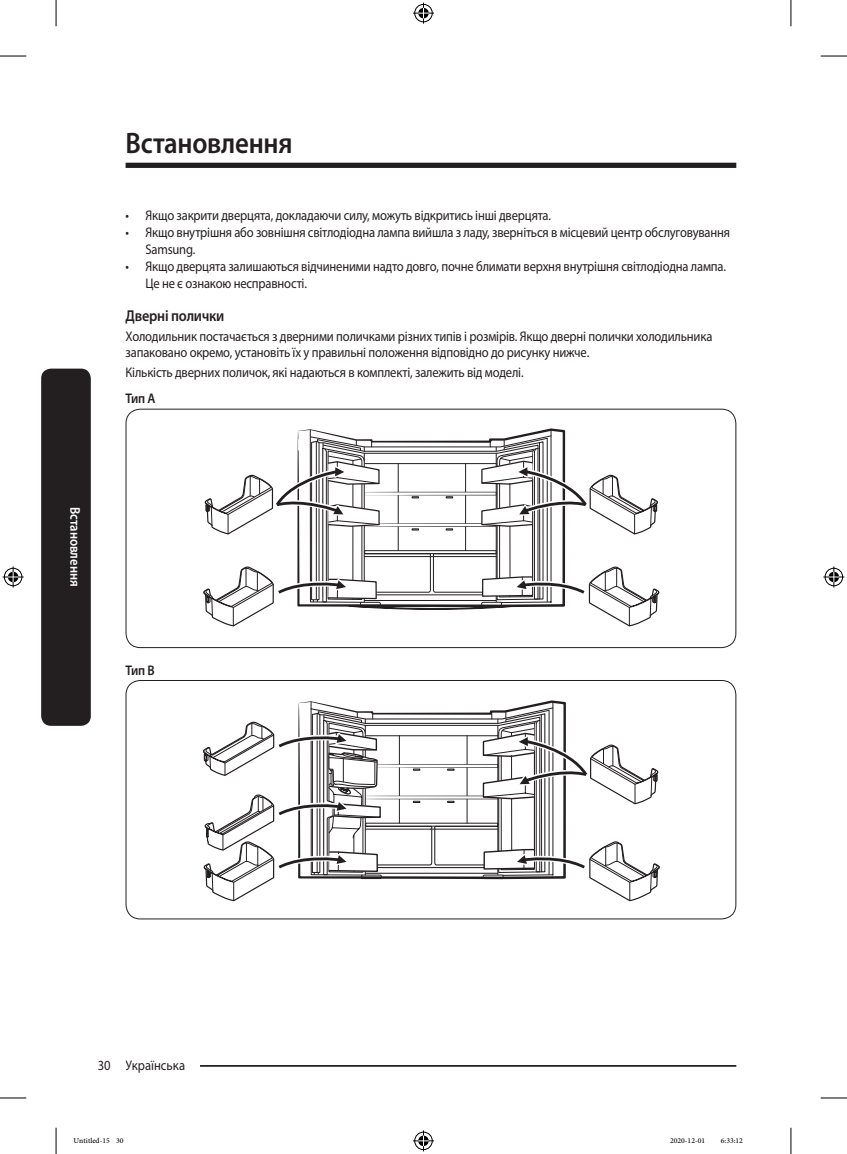
<style>
.page{position:relative;width:847px;height:1154px;background:#fff}
.page>*{position:absolute;margin:0;border:0;box-sizing:border-box;transform-origin:0 0}
.t1{font:600 29.75px "Myriad Pro";letter-spacing:-.01em;color:#231f20;scale:.9 1}
.t2{font:600 15.75px "Myriad Pro";letter-spacing:-.015em;color:#231f20;scale:.9 1}
.t3{font:14px/16.8px "Myriad Pro";letter-spacing:-.015em;color:#231f20;scale:.9 1}
.Sidebar{font:600 14px "Myriad Pro";color:#fff;scale:.9 1}
.t4{font:600 14px "Myriad Pro";letter-spacing:-.05em;color:#231f20;scale:.9 1}
.t5{font:10.5px "Adobe Arabic";color:#000}
</style>
<div class="page">
<div style="left:125px;top:163px;width:611px;height:5px;background:#231f20"></div>
<hr style="left:125px;top:1065px;width:611px;height:2px;background:#231f20">
<div style="left:111px;top:1055px;width:89px;height:17px;background:#fff"></div>
<div style="left:41px;top:369px;width:50px;height:357px;background:#231f20;border-radius:10px"></div>
<svg style="left:203px;top:429px;width:457px;height:198px"></svg>
<div style="left:125px;top:409px;width:611px;height:239px;border:1px solid #231f20;border-radius:14px"></div>
<svg style="left:203px;top:701px;width:457px;height:201px"></svg>
<div style="left:125px;top:680px;width:611px;height:239px;border:1px solid #231f20;border-radius:14px"></div>
<svg style="left:0;top:56px;width:26px;height:1px"></svg>
<svg style="left:820px;top:56px;width:26px;height:1px"></svg>
<svg style="left:0;top:1097px;width:26px;height:1px"></svg>
<svg style="left:820px;top:1097px;width:26px;height:1px"></svg>
<svg style="left:56px;top:0;width:1px;height:26px"></svg>
<svg style="left:56px;top:1128px;width:1px;height:26px"></svg>
<svg style="left:790px;top:0;width:1px;height:26px"></svg>
<svg style="left:790px;top:1128px;width:1px;height:26px"></svg>
<svg style="left:413px;top:3px;width:21px;height:21px"></svg>
<svg style="left:413px;top:1130px;width:21px;height:21px"></svg>
<svg style="left:3px;top:566px;width:21px;height:21px"></svg>
<svg style="left:823px;top:566px;width:21px;height:21px"></svg>
<h1 class="t1" style="left:125px;top:124px;width:187px">Встановлення</h1>
<p class="Sidebar" style="left:84px;top:506px;width:90px;rotate:90deg">Встановлення</p>
<p class="t3" style="left:125px;top:207px;width:474px">• Якщо закрити дверцята, докладаючи силу, можуть відкритись інші дверцята.</p>
<p class="t3" style="left:145px;top:224px;width:651px;text-indent:-20px">• Якщо внутрішня або зовнішня світлодіодна лампа вийшла з ладу, зверніться в місцевий центр обслуговування<br>Samsung.</p>
<p class="t3" style="left:145px;top:257px;width:646px;text-indent:-20px">• Якщо дверцята залишаються відчиненими надто довго, почне блимати верхня внутрішня світлодіодна лампа.<br>Це не є ознакою несправності.</p>
<h3 class="t2" style="left:125px;top:306px;width:111px">Дверні полички</h3>
<p class="t3" style="left:125px;top:327px;width:653px">Холодильник постачається з дверними поличками різних типів і розмірів. Якщо дверні полички холодильника запаковано окремо, установіть їх у правильні положення відповідно до рисунку нижче.</p>
<p class="t3" style="left:125px;top:363px;width:443px">Кількість дверних поличок, які надаються в комплекті, залежить від моделі.</p>
<h4 class="t4" style="left:125px;top:390px;width:35px">Тип A</h4>
<h4 class="t4" style="left:125px;top:661px;width:34px">Тип B</h4>
<p class="t3" style="left:98px;top:1056px;width:99px">30 Українська</p>
<p class="t5" style="left:74px;top:1133px;width:51px">Untitled-15 30</p>
<p class="t5" style="left:669px;top:1133px;width:37px">2020-12-01</p>
<p class="t5" style="left:720px;top:1133px;width:24px">6:33:12</p>
</div>
